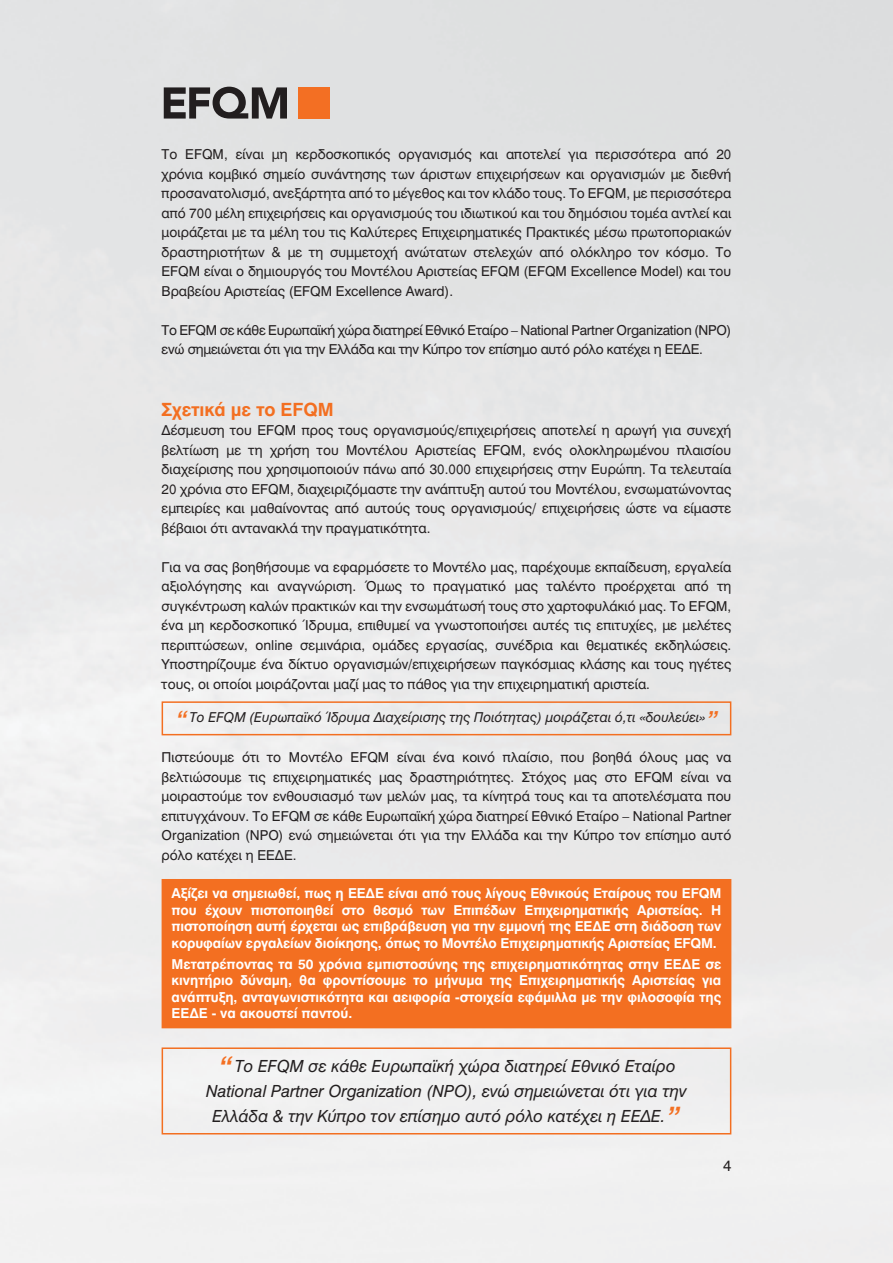
<style>
.page{position:relative;width:893px;height:1263px;background:#fff}
.page>*{position:absolute;margin:0;border:0;box-sizing:border-box;transform-origin:0 0}
.t1{font:30px "UB Helvetica Italic";color:#f36f21}
.t2{font:18px "UB Helvetica Bold";color:#f36f21}
.t3{font:16.5px/24.9px "UB Helvetica Italic";color:#231f20;text-align:center}
.t4{font:15px "UB Helvetica";color:#231f20}
.t5{font:13.5px/19.5px "UB Helvetica";color:#231f20;text-align:justify}
.t6{font:13.5px/16.5px "UB Helvetica Bold";letter-spacing:-.005em;color:#fff;text-align:justify}
.t7{font:13.5px/19.5px "UB Helvetica";letter-spacing:-.02em;color:#231f20}
.t8{font:13.5px "UB Helvetica Italic";color:#231f20}
.s1{font-size:36px;color:#f36f21}
</style>
<div class="page">
<img style="left:0;top:0;width:893px;height:1263px">
<svg style="left:164px;top:87px;width:123px;height:32px;background:#757374"></svg>
<div style="left:299px;top:87px;width:31px;height:32px;background:#f36f23"></div>
<div style="left:162px;top:701px;width:569px;height:34px;border:2px solid #f36f21"></div>
<div style="left:162px;top:880px;width:569px;height:147px;background:#f36f21"></div>
<div style="left:162px;top:879px;width:569px;height:149px;border:2px solid #f36f21"></div>
<div style="left:162px;top:1047px;width:569px;height:87px;border:2px solid #f36f21"></div>
<p class="t5" style="left:162px;top:145px;width:571px">Το EFQM, είναι μη κερδοσκοπικός οργανισμός και αποτελεί για περισσότερα από 20 χρόνια κομβικό σημείο συνάντησης των άριστων επιχειρήσεων και οργανισμών με διεθνή προσανατολισμό, ανεξάρτητα από το μέγεθος και τον κλάδο τους. Το EFQM, με περισσότερα από 700 μέλη επιχειρήσεις και οργανισμούς του ιδιωτικού και του δημόσιου τομέα αντλεί και μοιράζεται με τα μέλη του τις Καλύτερες Επιχειρηματικές Πρακτικές μέσω πρωτοποριακών δραστηριοτήτων &amp; με τη συμμετοχή ανώτατων στελεχών από ολόκληρο τον κόσμο. Το EFQM είναι ο δημιουργός του Μοντέλου Αριστείας EFQM (EFQM Excellence Model) και του Βραβείου Αριστείας (EFQM Excellence Award).</p>
<p class="t7" style="left:162px;top:320px;width:571px">Το EFQM σε κάθε Ευρωπαϊκή χώρα διατηρεί Εθνικό Εταίρο – National Partner Organization (NPO) ενώ σημειώνεται ότι για την Ελλάδα και την Κύπρο τον επίσημο αυτό ρόλο κατέχει η ΕΕ∆Ε.</p>
<h2 class="t2" style="left:162px;top:398px;width:174px">Σχετικά με το EFQM</h2>
<p class="t5" style="left:162px;top:421px;width:571px">∆έσμευση του EFQM προς τους οργανισμούς/επιχειρήσεις αποτελεί η αρωγή για συνεχή βελτίωση με τη χρήση του Μοντέλου Αριστείας EFQM, ενός ολοκληρωμένου πλαισίου διαχείρισης που χρησιμοποιούν πάνω από 30.000 επιχειρήσεις στην Ευρώπη. Τα τελευταία 20 χρόνια στο EFQM, διαχειριζόμαστε την ανάπτυξη αυτού του Μοντέλου, ενσωματώνοντας εμπειρίες και μαθαίνοντας από αυτούς τους οργανισμούς/ επιχειρήσεις ώστε να είμαστε βέβαιοι ότι αντανακλά την πραγματικότητα.</p>
<p class="t5" style="left:162px;top:557px;width:571px">Για να σας βοηθήσουμε να εφαρμόσετε το Μοντέλο μας, παρέχουμε εκπαίδευση, εργαλεία αξιολόγησης και αναγνώριση. Όμως το πραγματικό μας ταλέντο προέρχεται από τη συγκέντρωση καλών πρακτικών και την ενσωμάτωσή τους στο χαρτοφυλάκιό μας. Το EFQM, ένα μη κερδοσκοπικό Ίδρυμα, επιθυμεί να γνωστοποιήσει αυτές τις επιτυχίες, με μελέτες περιπτώσεων, online σεμινάρια, ομάδες εργασίας, συνέδρια και θεματικές εκδηλώσεις.<br>Υποστηρίζουμε ένα δίκτυο οργανισμών/επιχειρήσεων παγκόσμιας κλάσης και τους ηγέτες τους, οι οποίοι μοιράζονται μαζί μας το πάθος για την επιχειρηματική αριστεία.</p>
<h1 class="t1" style="left:175px;top:703px;width:14px">“</h1>
<p class="t8" style="left:189px;top:709px;width:518px">Το EFQM (Ευρωπαϊκό Ίδρυμα ∆ιαχείρισης της Ποιότητας) μοιράζεται ό,τι «δουλεύει»</p>
<h1 class="t1" style="left:706px;top:703px;width:14px">”</h1>
<p class="t5" style="left:162px;top:748px;width:571px">Πιστεύουμε ότι το Μοντέλο EFQM είναι ένα κοινό πλαίσιο, που βοηθά όλους μας να βελτιώσουμε τις επιχειρηματικές μας δραστηριότητες. Στόχος μας στο EFQM είναι να μοιραστούμε τον ενθουσιασμό των μελών μας, τα κίνητρά τους και τα αποτελέσματα που επιτυγχάνουν. Το EFQM σε κάθε Ευρωπαϊκή χώρα διατηρεί Εθνικό Εταίρο – National Partner Organization (NPO) ενώ σημειώνεται ότι για την Ελλάδα και την Κύπρο τον επίσημο αυτό ρόλο κατέχει η ΕΕ∆Ε.</p>
<p class="t6" style="left:172px;top:885px;width:551px">Αξίζει να σημειωθεί, πως η ΕΕ∆Ε είναι από τους λίγους Εθνικούς Εταίρους του EFQM που έχουν πιστοποιηθεί στο θεσμό των Επιπέδων Επιχειρηματικής Αριστείας. Η πιστοποίηση αυτή έρχεται ως επιβράβευση για την εμμονή της ΕΕ∆Ε στη διάδοση των κορυφαίων εργαλείων διοίκησης, όπως το Μοντέλο Επιχειρηματικής Αριστείας EFQM.</p>
<p class="t6" style="left:172px;top:955px;width:551px">Μετατρέποντας τα 50 χρόνια εμπιστοσύνης της επιχειρηματικότητας στην ΕΕ∆Ε σε κινητήριο δύναμη, θα φροντίσουμε το μήνυμα της Επιχειρηματικής Αριστείας για ανάπτυξη, ανταγωνιστικότητα και αειφορία -στοιχεία εφάμιλλα με την φιλοσοφία της ΕΕ∆Ε - να ακουστεί παντού.</p>
<p class="t3" style="left:206px;top:1054px;width:482px"><span class="s1">“</span> Το EFQM σε κάθε Ευρωπαϊκή χώρα διατηρεί Εθνικό Εταίρο<br>National Partner Organization (NPO), ενώ σημειώνεται ότι για την<br>Ελλάδα &amp; την Κύπρο τον επίσημο αυτό ρόλο κατέχει η ΕΕ∆Ε.<span class="s1">”</span></p>
<p class="t4" style="left:723px;top:1157px;width:10px">4</p>
</div>
